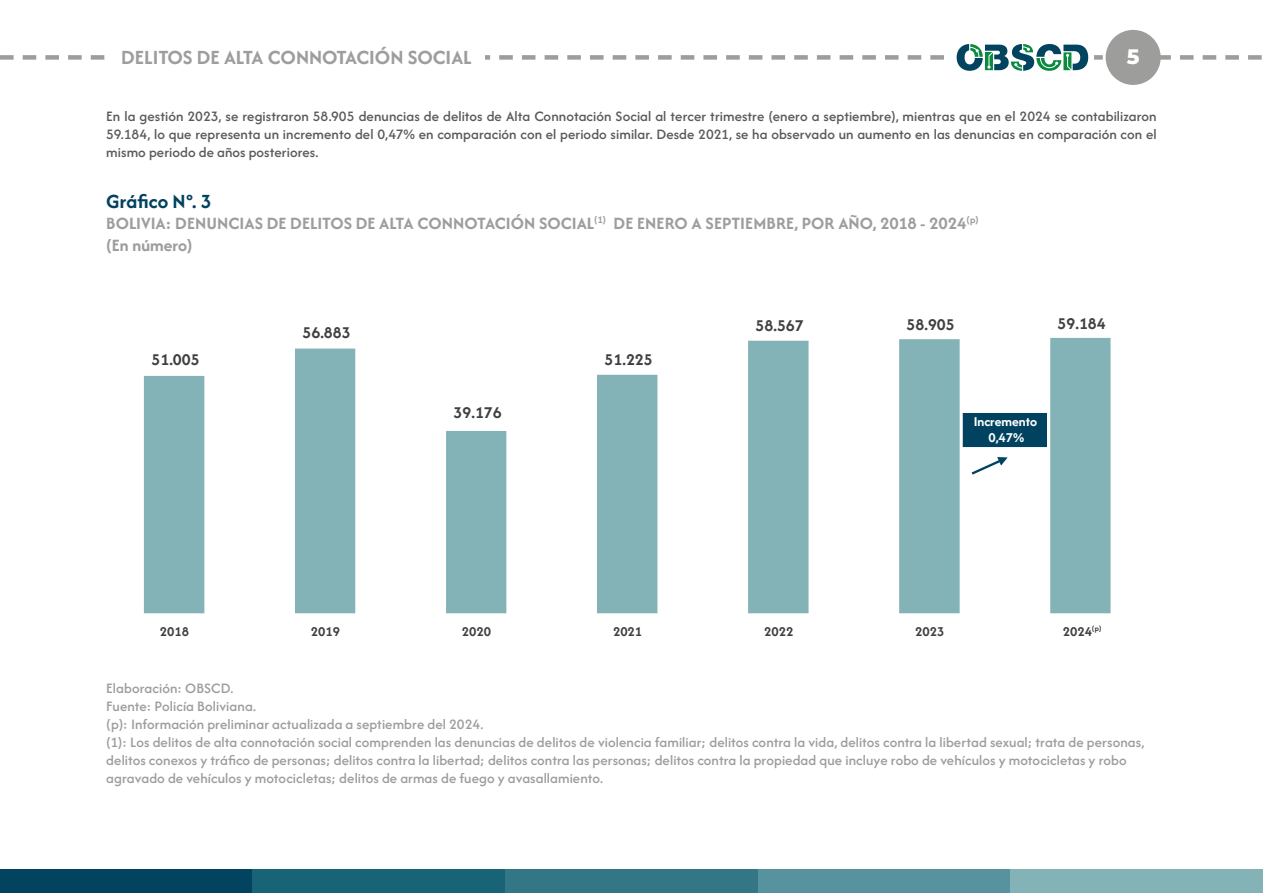
<style>
.page{position:relative;width:1263px;height:893px;background:#fff}
.page>*{position:absolute;margin:0;border:0;box-sizing:border-box;transform-origin:0 0}
.t1{font:21px "Afacad";color:#9d9d9c}
.t2{font:21px "Afacad";letter-spacing:.005em;color:#00425f}
.t3{font:800 21px "Montserrat";color:#fff}
.t4{font:18px/21.6px "Afacad";letter-spacing:.005em;color:#9d9d9c}
.t5{font:17.1px "Afacad";color:#404040}
.t6{font:15px/18px "Afacad";letter-spacing:.005em;color:#9d9d9c}
.t7{font:15px/18px "Afacad";letter-spacing:.005em;color:#5a5a5a;text-align:justify}
.t8{font:14.1px "Afacad";color:#404040}
.t9{font:14.1px/16.6px "Afacad";color:#fff;text-align:center}
</style>
<div class="page">
<div style="left:0;top:870px;width:253px;height:23px;background:#02435f"></div>
<div style="left:253px;top:870px;width:252px;height:23px;background:#186376"></div>
<div style="left:505px;top:870px;width:253px;height:23px;background:#337786"></div>
<div style="left:758px;top:870px;width:252px;height:23px;background:#57939e"></div>
<div style="left:1010px;top:870px;width:253px;height:23px;background:#83b2b7"></div>
<div style="left:1106px;top:30px;width:55px;height:55px;background:#9d9d9c;border-radius:50%"></div>
<svg style="left:0;top:44px;width:1262px;height:27px"></svg>
<svg style="left:144px;top:338px;width:966px;height:275px"></svg>
<svg style="left:969px;top:457px;width:39px;height:20px"></svg>
<h1 class="t1" style="left:121px;top:44px;width:352px">DELITOS DE ALTA CONNOTACIÓN SOCIAL</h1>
<h1 class="t3" style="left:1127px;top:41px;width:14px">5</h1>
<p class="t7" style="left:106px;top:107px;width:1052px">En la gestión 2023, se registraron 58.905 denuncias de delitos de Alta Connotación Social al tercer trimestre (enero a septiembre), mientras que en el 2024 se contabilizaron 59.184, lo que representa un incremento del 0,47% en comparación con el periodo similar. Desde 2021, se ha observado un aumento en las denuncias en comparación con el mismo periodo de años posteriores.</p>
<h1 class="t2" style="left:106px;top:188px;width:107px">Gráfico N°. 3</h1>
<p class="t4" style="left:106px;top:213px;width:874px">BOLIVIA: DENUNCIAS DE DELITOS DE ALTA CONNOTACIÓN SOCIAL<sup>(1)</sup> DE ENERO A SEPTIEMBRE, POR AÑO, 2018 - 2024<sup>(p) </sup>(En número)</p>
<p class="t5" style="left:152px;top:348px;width:50px">51.005</p>
<p class="t5" style="left:303px;top:321px;width:50px">56.883</p>
<p class="t5" style="left:453px;top:401px;width:50px">39.176</p>
<p class="t5" style="left:604px;top:348px;width:50px">51.225</p>
<p class="t5" style="left:755px;top:314px;width:50px">58.567</p>
<p class="t5" style="left:906px;top:314px;width:50px">58.905</p>
<p class="t5" style="left:1057px;top:313px;width:50px">59.184</p>
<p class="t9" style="left:974px;top:413px;width:65px">Incremento<br>0,47%</p>
<p class="t8" style="left:160px;top:622px;width:31px">2018</p>
<p class="t8" style="left:311px;top:622px;width:31px">2019</p>
<p class="t8" style="left:462px;top:622px;width:31px">2020</p>
<p class="t8" style="left:613px;top:622px;width:31px">2021</p>
<p class="t8" style="left:764px;top:622px;width:31px">2022</p>
<p class="t8" style="left:915px;top:622px;width:31px">2023</p>
<p class="t8" style="left:1063px;top:622px;width:40px">2024<sup>(p)</sup></p>
<p class="t6" style="left:106px;top:679px;width:1039px">Elaboración: OBSCD.<br>Fuente: Policía Boliviana.<br>(p): Información preliminar actualizada a septiembre del 2024.<br>(1): Los delitos de alta connotación social comprenden las denuncias de delitos de violencia familiar; delitos contra la vida, delitos contra la libertad sexual; trata de personas, delitos conexos y tráfico de personas; delitos contra la libertad; delitos contra las personas; delitos contra la propiedad que incluye robo de vehículos y motocicletas y robo agravado de vehículos y motocicletas; delitos de armas de fuego y avasallamiento.</p>
</div>
